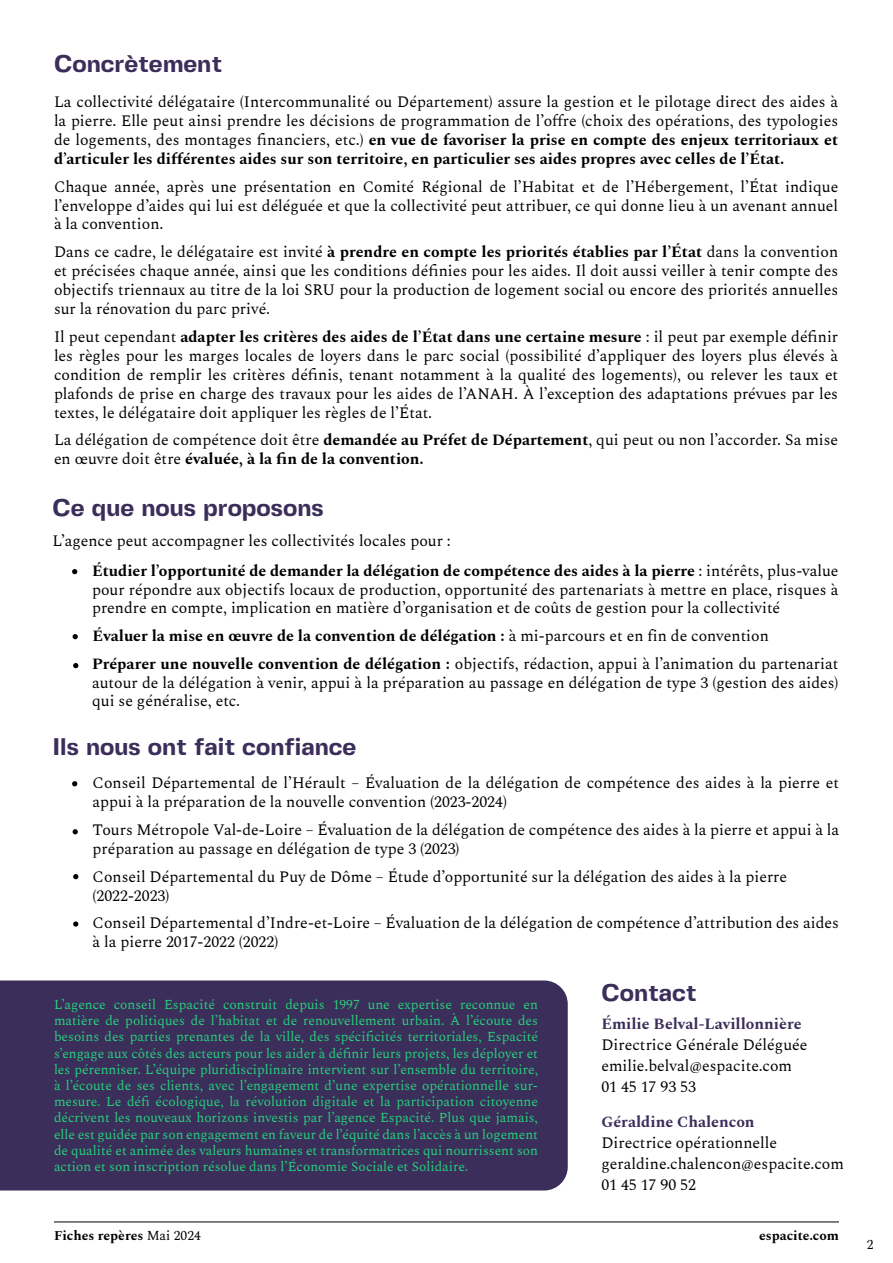
<style>
.page{position:relative;width:893px;height:1263px;background:#fff}
.page>*{position:absolute;margin:0;border:0;box-sizing:border-box;transform-origin:0 0}
.t1{font:700 24px "Fivo Sans Modern";color:#3b2e5a}
.t2{font:15.75px/18.9px "Spectral";color:#000;text-align:justify}
.t3{font:700 15.75px "Spectral";color:#000}
.t4{font:700 15.75px "Spectral";color:#3b2e5a}
.t5{font:13.5px/16.2px "Spectral";color:#26d07c;text-align:justify}
.t6{font:700 13.5px "Spectral";color:#000}
.t7{font:13.5px "Spectral";color:#000}
.s1{font-weight:700}
.s2{font-weight:400}
</style>
<div class="page">
<hr style="left:54px;top:1221px;width:785px;height:1px;background:#000">
<div style="left:0;top:980px;width:568px;height:210px;background:#3b2e5a"></div>
<svg style="left:72px;top:569px;width:5px;height:5px"></svg>
<svg style="left:73px;top:634px;width:5px;height:5px"></svg>
<svg style="left:73px;top:663px;width:5px;height:5px"></svg>
<svg style="left:72px;top:781px;width:5px;height:5px"></svg>
<svg style="left:73px;top:829px;width:5px;height:5px"></svg>
<svg style="left:73px;top:874px;width:5px;height:5px"></svg>
<svg style="left:73px;top:921px;width:5px;height:6px"></svg>
<p class="t1" style="left:54px;top:49px;width:169px">Concrètement</p>
<p class="t2" style="left:54px;top:91px;width:786px">La collectivité délégataire (Intercommunalité ou Département) assure la gestion et le pilotage direct des aides à la pierre. Elle peut ainsi prendre les décisions de programmation de l’offre (choix des opérations, des typologies de logements, des montages financiers, etc.) <span class="s1">en vue de favoriser la prise en compte des enjeux territoriaux et d’articuler les différentes aides sur son territoire, en particulier ses aides propres avec celles de l’État.</span></p>
<p class="t2" style="left:54px;top:176px;width:786px">Chaque année, après une présentation en Comité Régional de l’Habitat et de l’Hébergement, l’État indique l’enveloppe d’aides qui lui est déléguée et que la collectivité peut attribuer, ce qui donne lieu à un avenant annuel à la convention.</p>
<p class="t2" style="left:54px;top:241px;width:786px">Dans ce cadre, le délégataire est invité <span class="s1">à prendre en compte les priorités établies par l’État</span> dans la convention et précisées chaque année, ainsi que les conditions définies pour les aides. Il doit aussi veiller à tenir compte des objectifs triennaux au titre de la loi SRU pour la production de logement social ou encore des priorités annuelles sur la rénovation du parc privé.</p>
<p class="t2" style="left:54px;top:326px;width:786px">Il peut cependant <span class="s1">adapter les critères des aides de l’État dans une certaine mesure</span> : il peut par exemple définir les règles pour les marges locales de loyers dans le parc social (possibilité d’appliquer des loyers plus élevés à condition de remplir les critères définis, tenant notamment à la qualité des logements), ou relever les taux et plafonds de prise en charge des travaux pour les aides de l’ANAH. À l’exception des adaptations prévues par les textes, le délégataire doit appliquer les règles de l’État.</p>
<p class="t2" style="left:54px;top:430px;width:786px">La délégation de compétence doit être <span class="s1">demandée au Préfet de Département</span>, qui peut ou non l’accorder. Sa mise en œuvre doit être <span class="s1">évaluée, à la fin de la convention.</span></p>
<p class="t1" style="left:52px;top:493px;width:273px">Ce que nous proposons</p>
<p class="t2" style="left:52px;top:530px;width:400px">L’agence peut accompagner les collectivités locales pour :</p>
<p class="t2" style="left:92px;top:560px;width:748px"><span class="s1">Étudier l’opportunité de demander la délégation de compétence des aides à la pierre</span> : intérêts, plus-value pour répondre aux objectifs locaux de production, opportunité des partenariats à mettre en place, risques à prendre en compte, implication en matière d’organisation et de coûts de gestion pour la collectivité</p>
<p class="t3" style="left:93px;top:624px;width:678px">Évaluer la mise en œuvre de la convention de délégation : <span class="s2">à mi-parcours et en fin de convention</span></p>
<p class="t2" style="left:92px;top:653px;width:748px"><span class="s1">Préparer une nouvelle convention de délégation :</span> objectifs, rédaction, appui à l’animation du partenariat autour de la délégation à venir, appui à la préparation au passage en délégation de type 3 (gestion des aides) qui se généralise, etc.</p>
<p class="t1" style="left:52px;top:732px;width:306px">Ils nous ont fait confiance</p>
<p class="t2" style="left:93px;top:772px;width:748px">Conseil Départemental de l’Hérault – Évaluation de la délégation de compétence des aides à la pierre et appui à la préparation de la nouvelle convention (2023-2024)</p>
<p class="t2" style="left:93px;top:819px;width:748px">Tours Métropole Val-de-Loire – Évaluation de la délégation de compétence des aides à la pierre et appui à la préparation au passage en délégation de type 3 (2023)</p>
<p class="t2" style="left:93px;top:866px;width:696px">Conseil Départemental du Puy de Dôme – Étude d’opportunité sur la délégation des aides à la pierre</p>
<p class="t2" style="left:93px;top:885px;width:78px">(2022-2023)</p>
<p class="t2" style="left:93px;top:913px;width:748px">Conseil Départemental d’Indre-et-Loire – Évaluation de la délégation de compétence d’attribution des aides à la pierre 2017-2022 (2022)</p>
<p class="t5" style="left:54px;top:995px;width:485px">L’agence conseil Espacité construit depuis 1997 une expertise reconnue en matière de politiques de l’habitat et de renouvellement urbain. À l’écoute des besoins des parties prenantes de la ville, des spécificités territoriales, Espacité s’engage aux côtés des acteurs pour les aider à définir leurs projets, les déployer et les pérenniser. L’équipe pluridisciplinaire intervient sur l’ensemble du territoire, à l’écoute de ses clients, avec l’engagement d’une expertise opérationnelle sur&shy;mesure. Le défi écologique, la révolution digitale et la participation citoyenne décrivent les nouveaux horizons investis par l’agence Espacité. Plus que jamais, elle est guidée par son engagement en faveur de l’équité dans l’accès à un logement de qualité et animée des valeurs humaines et transformatrices qui nourrissent son action et son inscription résolue dans l’Économie Sociale et Solidaire.</p>
<p class="t1" style="left:601px;top:977px;width:97px">Contact</p>
<p class="t4" style="left:601px;top:1012px;width:202px">Émilie Belval-Lavillonnière</p>
<p class="t2" style="left:601px;top:1034px;width:208px">Directrice Générale Déléguée</p>
<p class="t2" style="left:601px;top:1055px;width:192px">emilie.belval@espacite.com</p>
<p class="t2" style="left:601px;top:1076px;width:96px">01 45 17 93 53</p>
<p class="t4" style="left:601px;top:1110px;width:155px">Géraldine Chalencon</p>
<p class="t2" style="left:601px;top:1132px;width:177px">Directrice opérationnelle</p>
<p class="t2" style="left:601px;top:1153px;width:244px">geraldine.chalencon@espacite.com</p>
<p class="t2" style="left:601px;top:1174px;width:96px">01 45 17 90 52</p>
<p class="t6" style="left:54px;top:1226px;width:148px">Fiches repères <span class="s2">Mai 2024</span></p>
<p class="t6" style="left:759px;top:1226px;width:81px">espacite.com</p>
<p class="t7" style="left:867px;top:1234px;width:8px">2</p>
</div>
